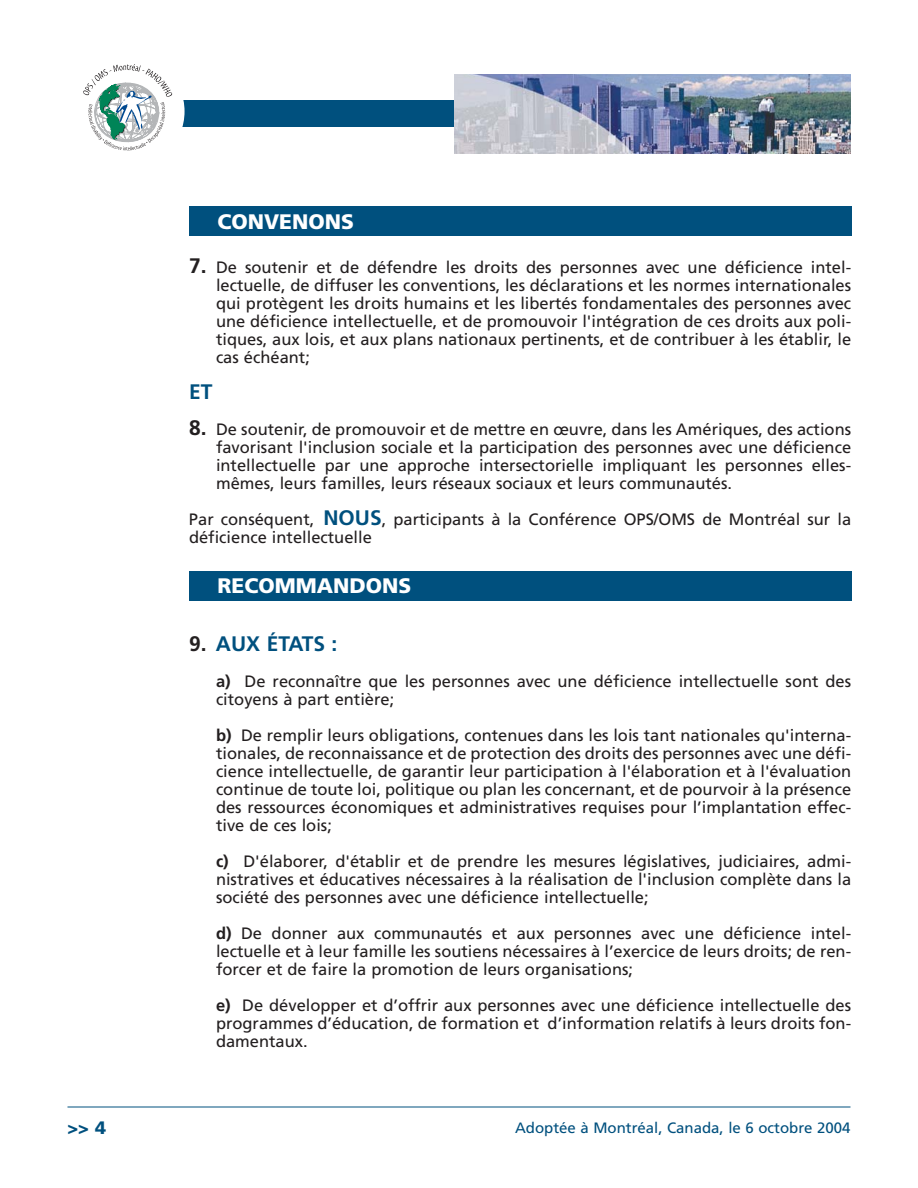
<style>
.page{position:relative;width:918px;height:1188px;background:#fff}
.page>*{position:absolute;margin:0;border:0;box-sizing:border-box;transform-origin:0 0}
.t1{font:900 21px "Frutiger";color:#fff}
.t2{font:700 21px "Frutiger";color:#00507e}
.t3{font:900 18px "Frutiger";color:#00507e}
.t4{font:16.5px/18px "Frutiger";color:#231f20;text-align:justify}
.t5{font:15px "Frutiger";color:#00507e}
.s1{font-weight:700;font-size:21px}
.s2{font-weight:700;font-size:21px;color:#00507e}
.s3{color:#231f20}
.s4{font-weight:700}
</style>
<div class="page">
<div style="left:123px;top:101px;width:727px;height:26px;background:#00507e"></div>
<div style="left:70px;top:54px;width:115px;height:115px;background:#fff;border-radius:50%"></div>
<svg style="left:83px;top:64px;width:89px;height:86px"></svg>
<img style="left:454px;top:75px;width:396px;height:78px">
<hr style="left:68px;top:1107px;width:782px;height:1px;background:#00507e">
<div style="left:189px;top:207px;width:662px;height:29px;background:#00507e"></div>
<div style="left:189px;top:571px;width:662px;height:29px;background:#00507e"></div>
<p class="t1" style="left:218px;top:213px;width:138px">CONVENONS</p>
<p class="t4" style="left:216px;top:260px;width:637px;text-indent:-27px"><span class="s1">7.</span> De soutenir et de défendre les droits des personnes avec une déficience intel&shy;lectuelle, de diffuser les conventions, les déclarations et les normes internationales qui protègent les droits humains et les libertés fondamentales des personnes avec une déficience intellectuelle, et de promouvoir l'intégration de ces droits aux poli&shy;tiques, aux lois, et aux plans nationaux pertinents, et de contribuer à les établir, le cas échéant;</p>
<p class="t2" style="left:189px;top:384px;width:25px">ET</p>
<p class="t4" style="left:216px;top:422px;width:637px;text-indent:-27px"><span class="s1">8.</span> De soutenir, de promouvoir et de mettre en œuvre, dans les Amériques, des actions favorisant l'inclusion sociale et la participation des personnes avec une déficience intellectuelle par une approche intersectorielle impliquant les personnes elles&shy;mêmes, leurs familles, leurs réseaux sociaux et leurs communautés.</p>
<p class="t4" style="left:189px;top:512px;width:664px">Par conséquent, <span class="s2">NOUS</span>, participants à la Conférence OPS/OMS de Montréal sur la déficience intellectuelle</p>
<p class="t1" style="left:218px;top:577px;width:195px">RECOMMANDONS</p>
<p class="t2" style="left:189px;top:636px;width:150px"><span class="s3">9.</span> AUX ÉTATS :</p>
<p class="t4" style="left:216px;top:674px;width:637px"><span class="s4">a)</span> De reconnaître que les personnes avec une déficience intellectuelle sont des citoyens à part entière;</p>
<p class="t4" style="left:216px;top:728px;width:637px"><span class="s4">b)</span> De remplir leurs obligations, contenues dans les lois tant nationales qu'interna&shy;tionales, de reconnaissance et de protection des droits des personnes avec une défi&shy;cience intellectuelle, de garantir leur participation à l'élaboration et à l'évaluation continue de toute loi, politique ou plan les concernant, et de pourvoir à la présence des ressources économiques et administratives requises pour l’implantation effec&shy;tive de ces lois;</p>
<p class="t4" style="left:216px;top:854px;width:637px"><span class="s4">c)</span> D'élaborer, d'établir et de prendre les mesures législatives, judiciaires, admi&shy;nistratives et éducatives nécessaires à la réalisation de l'inclusion complète dans la société des personnes avec une déficience intellectuelle;</p>
<p class="t4" style="left:216px;top:926px;width:637px"><span class="s4">d)</span> De donner aux communautés et aux personnes avec une déficience intel&shy;lectuelle et à leur famille les soutiens nécessaires à l’exercice de leurs droits; de ren&shy;forcer et de faire la promotion de leurs organisations;</p>
<p class="t4" style="left:216px;top:998px;width:637px"><span class="s4">e)</span> De développer et d’offrir aux personnes avec une déficience intellectuelle des programmes d’éducation, de formation et d’information relatifs à leurs droits fon&shy;damentaux.</p>
<p class="t3" style="left:67px;top:1120px;width:40px">&gt;&gt; 4</p>
<p class="t5" style="left:515px;top:1122px;width:337px">Adoptée à Montréal, Canada, le 6 octobre 2004</p>
</div>
